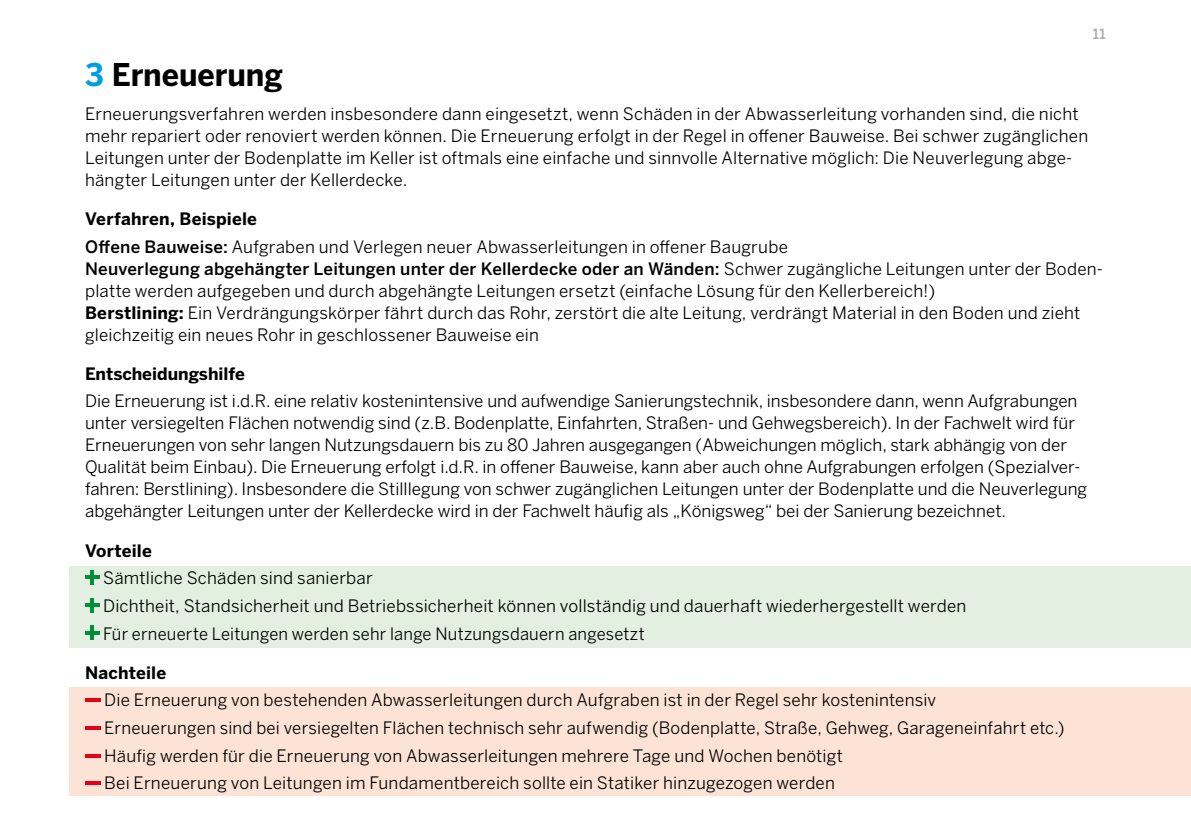
<style>
.page{position:relative;width:1191px;height:840px;background:#fff}
.page>*{position:absolute;margin:0;border:0;box-sizing:border-box;transform-origin:0 0}
.t1{font:700 31px "Benton Sans";letter-spacing:-.005em;color:#000}
.t2{font:17px/22px "Benton Sans";letter-spacing:.01em;color:#000}
.t3{font:700 17px "Benton Sans";color:#000}
.t4{font:500 14px "Benton Sans";color:#abacae}
.s1{color:#009ee0}
.s2{font-weight:700}
.s3{font-weight:500}
</style>
<div class="page">
<div style="left:69px;top:566px;width:1122px;height:81px;background:#e2efe1"></div>
<div style="left:69px;top:687px;width:1122px;height:108px;background:#fce3d6"></div>
<hr style="left:91px;top:570px;width:3px;height:14px;background:#009037">
<hr style="left:85px;top:575px;width:14px;height:3px;background:#009037">
<hr style="left:91px;top:597px;width:3px;height:15px;background:#009037">
<hr style="left:85px;top:603px;width:14px;height:3px;background:#009037">
<hr style="left:91px;top:625px;width:3px;height:14px;background:#009037">
<hr style="left:85px;top:631px;width:14px;height:3px;background:#009037">
<hr style="left:85px;top:698px;width:15px;height:3px;background:#e2001a">
<svg style="left:85px;top:726px;width:15px;height:3px"></svg>
<hr style="left:85px;top:753px;width:15px;height:3px;background:#e2001a">
<hr style="left:85px;top:781px;width:15px;height:3px;background:#e2001a">
<p class="t4" style="left:1092px;top:26px;width:15px">11</p>
<h1 class="t1" style="left:85px;top:56px;width:199px"><span class="s1">3</span> Erneuerung</h1>
<p class="t2" style="left:85px;top:102px;width:1004px">Erneuerungsverfahren werden insbesondere dann eingesetzt, wenn Schäden in der Abwasserleitung vorhanden sind, die nicht mehr repariert oder renoviert werden können. Die Erneuerung erfolgt in der Regel in offener Bauweise. Bei schwer zugänglichen Leitungen unter der Bodenplatte im Keller ist oftmals eine einfache und sinnvolle Alternative möglich: Die Neuverlegung abge&shy;hängter Leitungen unter der Kellerdecke.</p>
<p class="t2" style="left:85px;top:204px;width:704px;line-height:27.6px"><span class="s2">Verfahren, Beispiele<br></span><span class="s3">Offene Bauweise:</span> Aufgraben und Verlegen neuer Abwasserleitungen in offener Baugrube</p>
<p class="t2" style="left:85px;top:257px;width:1019px"><span class="s3">Neuverlegung abgehängter Leitungen unter der Kellerdecke oder an Wänden:</span> Schwer zugängliche Leitungen unter der Boden&shy;platte werden aufgegeben und durch abgehängte Leitungen ersetzt (einfache Lösung für den Kellerbereich!)<br><span class="s2">Berstlining:</span> Ein Verdrängungskörper fährt durch das Rohr, zerstört die alte Leitung, verdrängt Material in den Boden und zieht gleichzeitig ein neues Rohr in geschlossener Bauweise ein</p>
<p class="t3" style="left:85px;top:363px;width:161px">Entscheidungshilfe</p>
<p class="t2" style="left:85px;top:390px;width:1003px">Die Erneuerung ist i.d.R. eine relativ kostenintensive und aufwendige Sanierungstechnik, insbesondere dann, wenn Aufgrabungen unter versiegelten Flächen notwendig sind (z.B. Bodenplatte, Einfahrten, Straßen- und Gehwegsbereich). In der Fachwelt wird für Erneuerungen von sehr langen Nutzungsdauern bis zu 80 Jahren ausgegangen (Abweichungen möglich, stark abhängig von der Qualität beim Einbau). Die Erneuerung erfolgt i.d.R. in offener Bauweise, kann aber auch ohne Aufgrabungen erfolgen (Spezialver&shy;fahren: Berstlining). Insbesondere die Stilllegung von schwer zugänglichen Leitungen unter der Bodenplatte und die Neuverlegung abgehängter Leitungen unter der Kellerdecke wird in der Fachwelt häufig als „Königsweg“ bei der Sanierung bezeichnet.</p>
<p class="t3" style="left:85px;top:540px;width:68px">Vorteile</p>
<p class="t2" style="left:103px;top:563px;width:865px;line-height:27.6px">Sämtliche Schäden sind sanierbar<br>Dichtheit, Standsicherheit und Betriebssicherheit können vollständig und dauerhaft wiederhergestellt werden<br>Für erneuerte Leitungen werden sehr lange Nutzungsdauern angesetzt</p>
<p class="t3" style="left:85px;top:662px;width:83px">Nachteile</p>
<p class="t2" style="left:104px;top:685px;width:962px;line-height:27.6px">Die Erneuerung von bestehenden Abwasserleitungen durch Aufgraben ist in der Regel sehr kostenintensiv<br>Erneuerungen sind bei versiegelten Flächen technisch sehr aufwendig (Bodenplatte, Straße, Gehweg, Garageneinfahrt etc.)<br>Häufig werden für die Erneuerung von Abwasserleitungen mehrere Tage und Wochen benötigt<br>Bei Erneuerung von Leitungen im Fundamentbereich sollte ein Statiker hinzugezogen werden</p>
</div>
